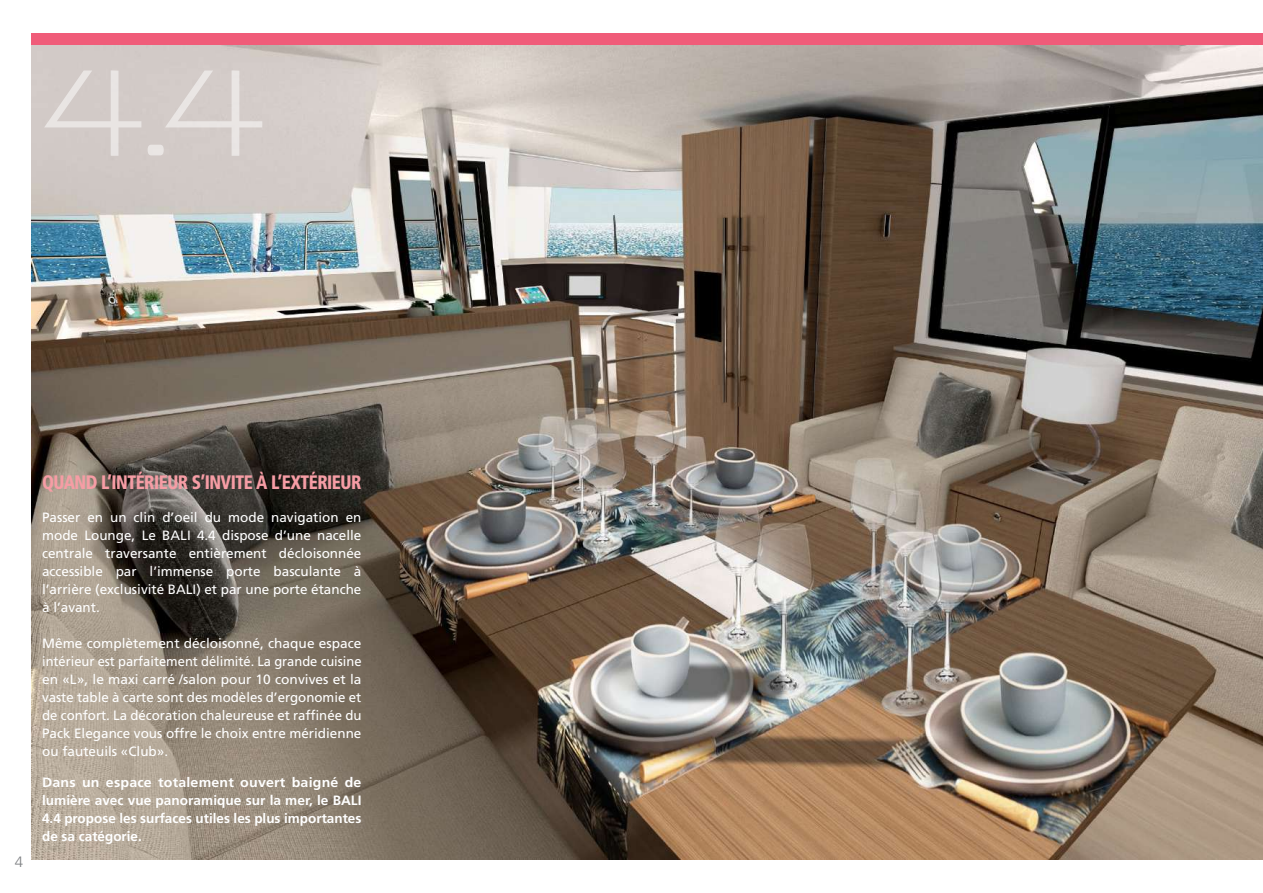
<style>
.page{position:relative;width:1263px;height:893px;background:#fff}
.page>*{position:absolute;margin:0;border:0;box-sizing:border-box;transform-origin:0 0}
.t1{font:900 condensed 19.5px "Frutiger";letter-spacing:-.03em;color:#f69da5;scale:.9 1}
.t2{font:300 15px "Frutiger LT Std";color:#808285}
.t3{font:13.5px/18px "Frutiger LT Std";color:#fff;text-align:justify}
.t4{font:700 13.5px/18px "Frutiger LT Std";color:#fff;text-align:justify;scale:1.05 1}
</style>
<div class="page">
<img style="left:32px;top:45px;width:1231px;height:814px">
<div style="left:32px;top:34px;width:1231px;height:11px;background:#f05c79"></div>
<svg style="left:44px;top:70px;width:97px;height:86px"></svg>
<svg style="left:148px;top:70px;width:114px;height:86px"></svg>
<p class="t2" style="left:15px;top:853px;width:10px">4</p>
<h1 class="t1" style="left:42px;top:470px;width:356px">QUAND L’INTÉRIEUR S’INVITE À L’EXTÉRIEUR</h1>
<p class="t3" style="left:42px;top:508px;width:321px">Passer en un clin d’oeil du mode navigation en mode Lounge, Le BALI 4.4 dispose d’une nacelle centrale traversante entièrement décloisonnée accessible par l’immense porte basculante à l’arrière (exclusivité BALI) et par une porte étanche à l’avant.</p>
<p class="t3" style="left:42px;top:634px;width:321px">Même complètement décloisonné, chaque espace intérieur est parfaitement délimité. La grande cuisine en «L», le maxi carré /salon pour 10 convives et la vaste table à carte sont des modèles d’ergonomie et de confort. La décoration chaleureuse et raffinée du Pack Elegance vous offre le choix entre méridienne ou fauteuils «Club».</p>
<p class="t4" style="left:42px;top:773px;width:306px">Dans un espace totalement ouvert baigné de lumière avec vue panoramique sur la mer, le BALI 4.4 propose les surfaces utiles les plus importantes de sa catégorie.</p>
</div>
